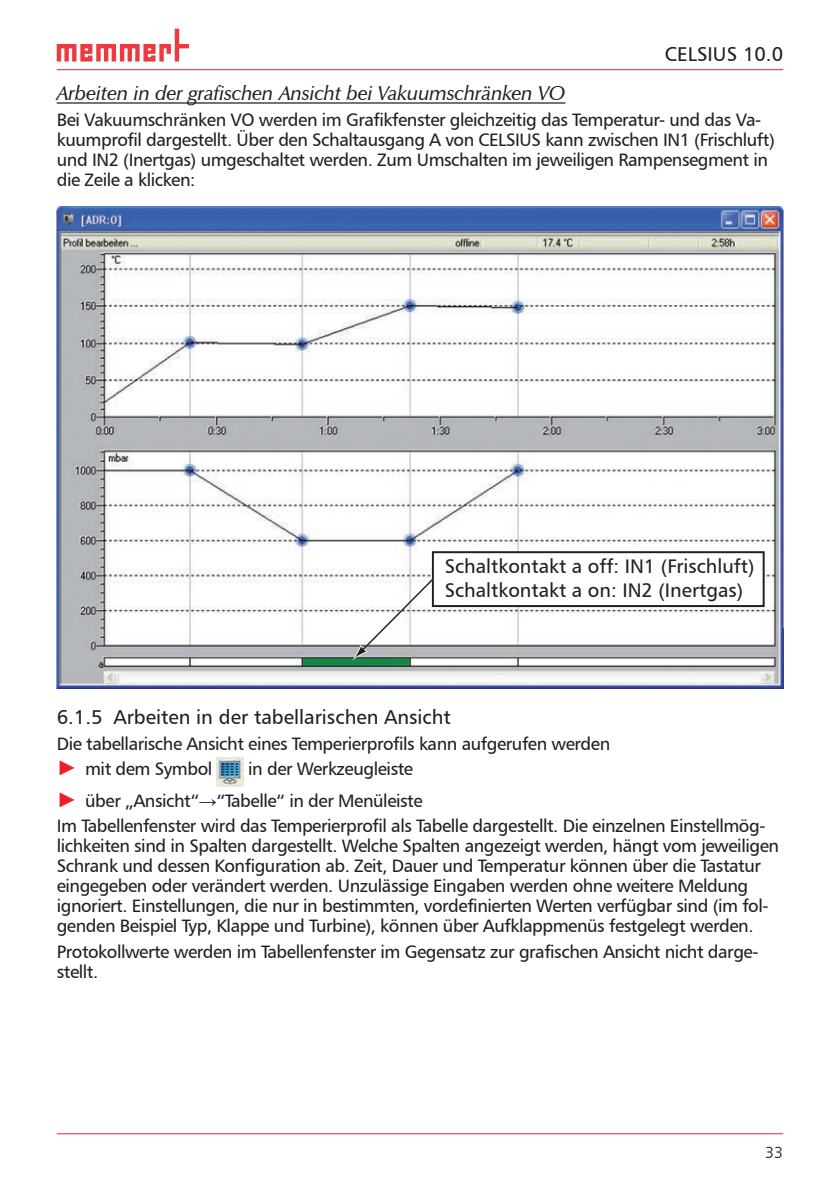
<style>
.page{position:relative;width:840px;height:1191px;background:#fff}
.page>*{position:absolute;margin:0;border:0;box-sizing:border-box;transform-origin:0 0}
.t1{font:20px "Humanist 777 BT Roman B";color:#231f20}
.Titel_4{font:italic 600 20px "Zapf Humanist 601 BT";color:#231f20}
.t2{font:19.6px/23.6px "Humanist 777 BT Roman B";color:#231f20}
.Fließtext_links{font:18px/20px "Humanist 777 BT Roman B";letter-spacing:-.025em;color:#231f20}
.t3{font:16px "Humanist 777 BT Light B";color:#231f20}
.s1{font-family:"Arial";font-size:21px;color:#f31c24}
.s2{font-family:"Arial"}
</style>
<div class="page">
<hr style="left:57px;top:69px;width:725px;height:1px;background:#f31c24">
<hr style="left:57px;top:1133px;width:725px;height:1px;background:#f31c24">
<svg style="left:57px;top:29px;width:132px;height:33px"></svg>
<hr style="left:57px;top:102px;width:508px;height:2px;background:#231f20">
<img style="left:57px;top:207px;width:725px;height:481px">
<div style="left:432px;top:552px;width:331px;height:54px;background:#fff"></div>
<div style="left:431px;top:551px;width:333px;height:56px;border:2px solid #231f20"></div>
<svg style="left:352px;top:577px;width:82px;height:83px"></svg>
<img style="left:216px;top:758px;width:28px;height:28px">
<p class="t1" style="left:664px;top:42px;width:120px">CELSIUS 10.0</p>
<p class="Titel_4" style="left:57px;top:81px;width:510px">Arbeiten in der grafischen Ansicht bei Vakuumschränken VO</p>
<p class="Fließtext_links" style="left:57px;top:109px;width:719px">Bei Vakuumschränken VO werden im Grafikfenster gleichzeitig das Temperatur- und das Va&shy;kuumprofil dargestellt. Über den Schaltausgang A von CELSIUS kann zwischen IN1 (Frischluft) und IN2 (Inertgas) umgeschaltet werden. Zum Umschalten im jeweiligen Rampensegment in die Zeile a klicken:</p>
<p class="t2" style="left:444px;top:554px;width:311px">Schaltkontakt a off: IN1 (Frischluft)<br>Schaltkontakt a on: IN2 (Inertgas)</p>
<p class="t1" style="left:57px;top:704px;width:395px">6.1.5 Arbeiten in der tabellarischen Ansicht</p>
<p class="Fließtext_links" style="left:57px;top:733px;width:554px">Die tabellarische Ansicht eines Temperierprofils kann aufgerufen werden</p>
<p class="Fließtext_links" style="left:57px;top:758px;width:157px"><span class="s1">►</span> mit dem Symbol</p>
<p class="Fließtext_links" style="left:248px;top:758px;width:166px">in der Werkzeugleiste</p>
<p class="Fließtext_links" style="left:57px;top:790px;width:367px"><span class="s1">►</span> über „Ansicht“<span class="s2">→</span>“Tabelle“ in der Menüleiste</p>
<p class="Fließtext_links" style="left:57px;top:815px;width:723px">Im Tabellenfenster wird das Temperierprofil als Tabelle dargestellt. Die einzelnen Einstellmög&shy;lichkeiten sind in Spalten dargestellt. Welche Spalten angezeigt werden, hängt vom jeweiligen Schrank und dessen Konfiguration ab. Zeit, Dauer und Temperatur können über die Tastatur eingegeben oder verändert werden. Unzulässige Eingaben werden ohne weitere Meldung ignoriert. Einstellungen, die nur in bestimmten, vordefinierten Werten verfügbar sind (im fol&shy;genden Beispiel Typ, Klappe und Turbine), können über Aufklappmenüs festgelegt werden.</p>
<p class="Fließtext_links" style="left:57px;top:941px;width:702px">Protokollwerte werden im Tabellenfenster im Gegensatz zur grafischen Ansicht nicht darge&shy;stellt.</p>
<p class="t3" style="left:764px;top:1142px;width:19px">33</p>
</div>
